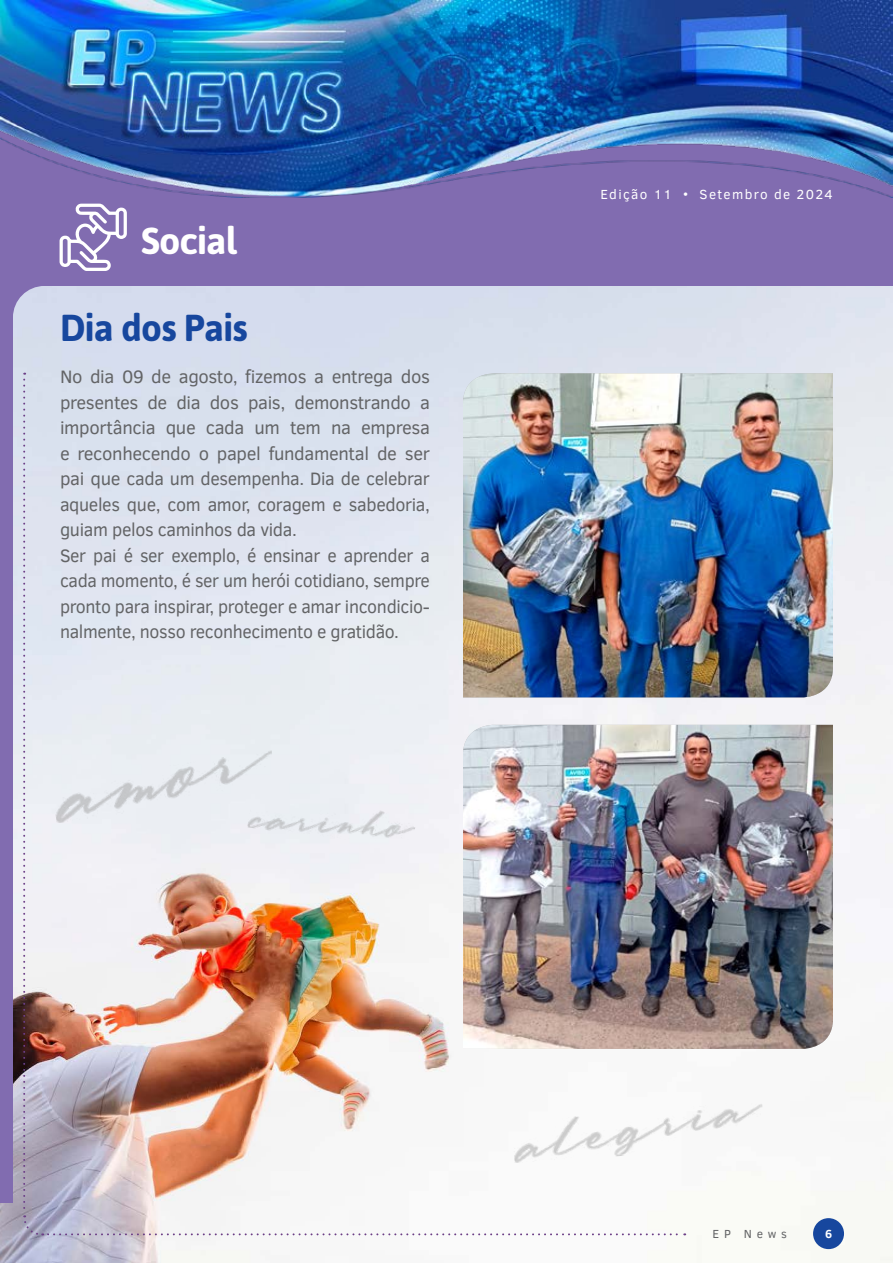
<style>
.page{position:relative;width:893px;height:1263px;background:#fff}
.page>*{position:absolute;margin:0;border:0;box-sizing:border-box;transform-origin:0 0}
.t1{font:700 37.5px "Asap";letter-spacing:-.02em;color:#17479e}
.t2{font:700 37.5px "Asap";letter-spacing:-.02em;color:#fff}
.t3{font:18.45px/25.5px "Clear Sans";letter-spacing:-.02em;color:#636466}
.t4{font:13.5px "Clear Sans";letter-spacing:.1em;color:#fff}
.t5{font:12px "Clear Sans";letter-spacing:.4em;color:#636466}
.t6{font:700 12px "Clear Sans";color:#fff}
</style>
<div class="page">
<img style="left:1px;top:0;width:892px;height:107px">
<img style="left:0;top:286px;width:893px;height:977px">
<img style="left:0;top:107px;width:893px;height:179px">
<div style="left:0;top:281px;width:13px;height:922px;background:#816cb0"></div>
<img style="left:23px;top:373px;width:662px;height:863px">
<svg style="left:0;top:204px;width:127px;height:113px"></svg>
<img style="left:463px;top:373px;width:370px;height:324px">
<div style="left:813px;top:1218px;width:31px;height:31px;background:#17479e;border-radius:50%"></div>
<img style="left:463px;top:725px;width:370px;height:324px">
<img style="left:511px;top:1100px;width:255px;height:65px">
<img style="left:51px;top:750px;width:226px;height:73px">
<img style="left:247px;top:793px;width:170px;height:57px">
<h1 class="t2" style="left:141px;top:219px;width:98px">Social</h1>
<h1 class="t1" style="left:60px;top:306px;width:189px">Dia dos Pais</h1>
<p class="t3" style="left:60px;top:364px;width:371px">No dia 09 de agosto, fizemos a entrega dos presentes de dia dos pais, demonstrando a importância que cada um tem na empresa e reconhecendo o papel fundamental de ser pai que cada um desempenha. Dia de celebrar aqueles que, com amor, coragem e sabedoria, guiam pelos caminhos da vida.<br>Ser pai é ser exemplo, é ensinar e aprender a cada momento, é ser um herói cotidiano, sempre pronto para inspirar, proteger e amar incondicio&shy;nalmente, nosso reconhecimento e gratidão.</p>
<p class="t4" style="left:600px;top:185px;width:234px">Edição 11 • Setembro de 2024</p>
<p class="t5" style="left:712px;top:1226px;width:76px">EP News</p>
<p class="t6" style="left:825px;top:1225px;width:9px">6</p>
</div>
